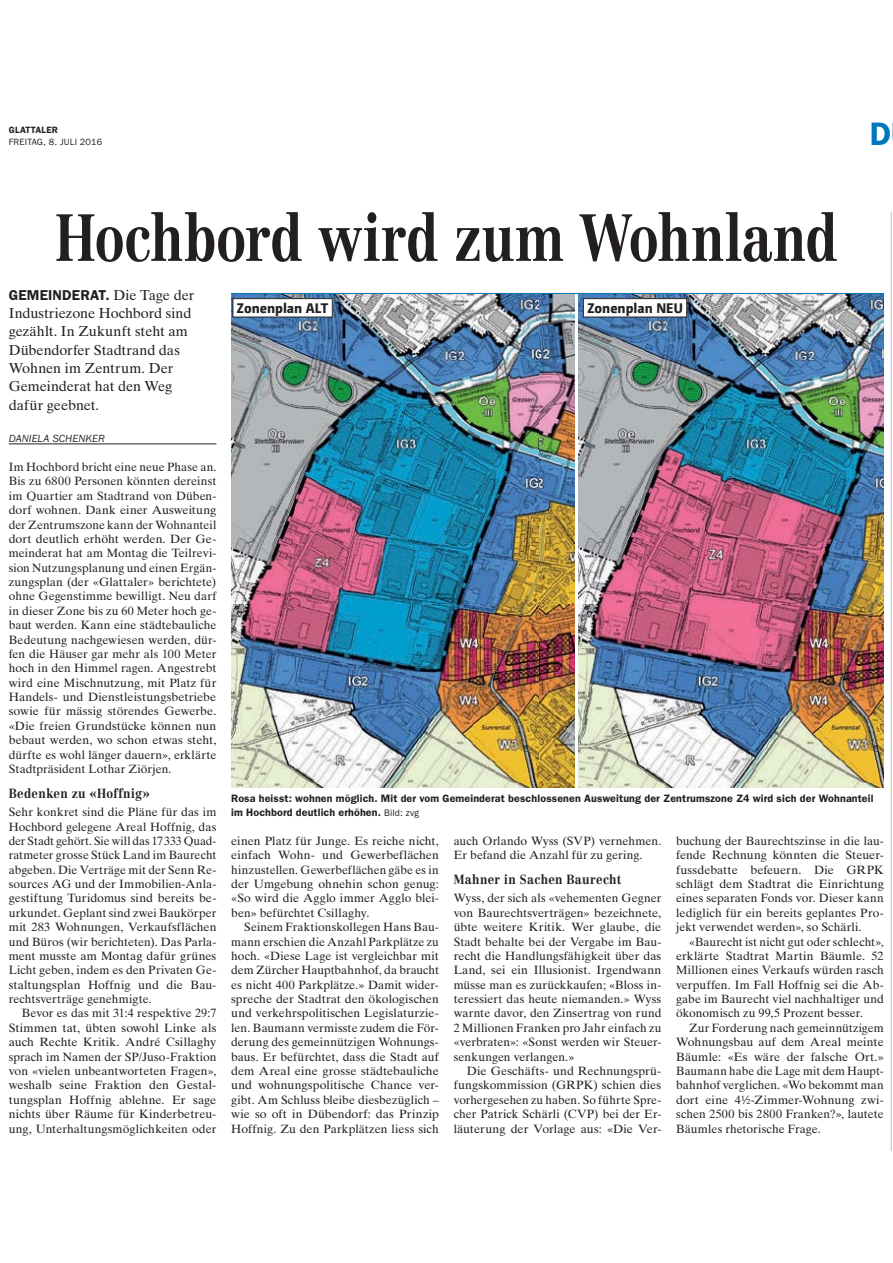
<style>
.page{position:relative;width:893px;height:1263px;background:#fff}
.page>*{position:absolute;margin:0;border:0;box-sizing:border-box;transform-origin:0 0}
.t1{font:700 65.4px "Centennial LT Std";letter-spacing:-.01em;color:#231f20;scale:.81 1}
.t2{font:600 32.7px "ITC Franklin Gothic Std";color:#0077bc}
.t3{font:14.4px/18.3px "Times Ten LT Std";letter-spacing:-.005em;color:#231f20}
.t4{font:600 14.4px "ITC Franklin Gothic Std";letter-spacing:.005em;color:#231f20}
.t5{font:800 13.95px "Camingo Dos Pro";color:#231f20}
.t6{font:700 13.05px "Centennial LT Std";letter-spacing:.02em;color:#231f20;scale:.9 1}
.t7{font:12px/14.4px "Times Ten LT Std";letter-spacing:.005em;color:#231f20;text-align:justify}
.t8{font:600 10.65px/14.4px "ITC Franklin Gothic Std";letter-spacing:.01em;color:#231f20}
.t9{font:italic 10.65px "ITC Franklin Gothic Std";letter-spacing:.01em;color:#231f20}
.t10{font:9.15px "ITC Franklin Gothic Std";letter-spacing:.02em;color:#231f20}
.t11{font:600 9.15px "ITC Franklin Gothic Std";letter-spacing:.025em;color:#231f20}
.s1{font-family:"Times Ten LT Std";font-weight:400}
.s2{font-weight:400;font-size:9.45px}
</style>
<div class="page">
<hr style="left:890px;top:212px;width:1px;height:939px;background:#bbbdc0">
<hr style="left:9px;top:444px;width:207px;height:1px;background:#231f20">
<img style="left:231px;top:295px;width:343px;height:492px">
<img style="left:578px;top:295px;width:305px;height:492px">
<hr style="left:231px;top:294px;width:652px;height:1px;background:#0077bc">
<div style="left:233px;top:299px;width:99px;height:18px;background:#fff"></div>
<div style="left:232px;top:298px;width:100px;height:19px;border:1px solid #231f20"></div>
<div style="left:583px;top:299px;width:103px;height:18px;background:#fff"></div>
<div style="left:583px;top:298px;width:104px;height:19px;border:1px solid #231f20"></div>
<p class="t11" style="left:9px;top:127px;width:51px">GLATTALER</p>
<p class="t10" style="left:9px;top:138px;width:95px">FREITAG, 8. JULI 2016</p>
<h2 class="t2" style="left:869px;top:121px;width:23px">D</h2>
<h1 class="t1" style="left:55px;top:210px;width:967px">Hochbord wird zum Wohnland</h1>
<p class="t4" style="left:9px;top:289px;width:187px">GEMEINDERAT. <span class="s1">Die Tage der</span></p>
<p class="t3" style="left:9px;top:306px;width:184px">Industriezone Hochbord sind gezählt. In Zukunft steht am<br>Dübendorfer Stadtrand das<br>Wohnen im Zentrum. Der<br>Gemeinderat hat den Weg dafür geebnet.</p>
<p class="t9" style="left:9px;top:432px;width:98px">DANIELA SCHENKER</p>
<p class="t7" style="left:9px;top:461px;width:209px">Im Hochbord bricht eine neue Phase an.<br>Bis zu 6800 Personen könnten dereinst im Quartier am Stadtrand von Düben&shy;dorf wohnen. Dank einer Ausweitung der Zentrumszone kann der Wohnanteil dort deutlich erhöht werden. Der Ge&shy;meinderat hat am Montag die Teilrevi&shy;sion Nutzungsplanung und einen Ergän&shy;zungsplan (der «Glattaler» berichtete) ohne Gegenstimme bewilligt. Neu darf in dieser Zone bis zu 60 Meter hoch ge&shy;baut werden. Kann eine städtebauliche Bedeutung nachgewiesen werden, dür&shy;fen die Häuser gar mehr als 100 Meter hoch in den Himmel ragen. Angestrebt wird eine Mischnutzung, mit Platz für Handels- und Dienstleistungsbetriebe sowie für mässig störendes Gewerbe. «Die freien Grundstücke können nun bebaut werden, wo schon etwas steht, dürfte es wohl länger dauern», erklärte Stadtpräsident Lothar Ziörjen.</p>
<p class="t6" style="left:9px;top:788px;width:158px">Bedenken zu «Hoffnig»</p>
<p class="t7" style="left:9px;top:806px;width:209px">Sehr konkret sind die Pläne für das im Hochbord gelegene Areal Hoffnig, das der Stadt gehört. Sie will das 17 333 Quad&shy;ratmeter grosse Stück Land im Baurecht abgeben. Die Verträge mit der Senn Re&shy;sources AG und der Immobilien-Anla&shy;gestiftung Turidomus sind bereits be&shy;urkundet. Geplant sind zwei Baukörper mit 283 Wohnungen, Verkaufsflächen und Büros (wir berichteten). Das Parla&shy;ment musste am Montag dafür grünes Licht geben, indem es den Privaten Ge&shy;staltungsplan Hoffnig und die Bau&shy;rechtsverträge genehmigte.</p>
<p class="t7" style="left:9px;top:1007px;width:209px;text-indent:13px">Bevor es das mit 31:4 respektive 29:7<br>Stimmen tat, übten sowohl Linke als auch Rechte Kritik. André Csillaghy sprach im Namen der SP/Juso-Fraktion von «vielen unbeantworteten Fragen», weshalb seine Fraktion den Gestal&shy;tungsplan Hoffnig ablehne. Er sage nichts über Räume für Kinderbetreu&shy;ung, Unterhaltungsmöglichkeiten oder</p>
<p class="t5" style="left:237px;top:300px;width:93px">Zonenplan ALT</p>
<p class="t5" style="left:587px;top:300px;width:97px">Zonenplan NEU</p>
<p class="t8" style="left:231px;top:792px;width:643px">Rosa heisst: wohnen möglich. Mit der vom Gemeinderat beschlossenen Ausweitung der Zentrumszone Z4 wird sich der Wohnanteil im Hochbord deutlich erhöhen. <span class="s2">Bild: zvg</span></p>
<p class="t7" style="left:453px;top:835px;width:209px">auch Orlando Wyss (SVP) vernehmen.<br>Er befand die Anzahl für zu gering.</p>
<p class="t6" style="left:453px;top:874px;width:188px">Mahner in Sachen Baurecht</p>
<p class="t7" style="left:453px;top:892px;width:209px">Wyss, der sich als «vehementen Gegner von Baurechtsverträgen» bezeichnete, übte weitere Kritik. Wer glaube, die Stadt behalte bei der Vergabe im Bau&shy;recht die Handlungsfähigkeit über das Land, sei ein Illusionist. Irgendwann müsse man es zurückkaufen; «Bloss in&shy;teressiert das heute niemanden.» Wyss warnte davor, den Zinsertrag von rund 2 Millionen Franken pro Jahr einfach zu «verbraten»: «Sonst werden wir Steuer&shy;senkungen verlangen.»</p>
<p class="t7" style="left:453px;top:1065px;width:209px;text-indent:13px">Die Geschäfts- und Rechnungsprü&shy;fungskommission (GRPK) schien dies vorhergesehen zu haben. So führte Spre&shy;cher Patrick Schärli (CVP) bei der Er&shy;läuterung der Vorlage aus: «Die Ver-</p>
<p class="t7" style="left:231px;top:835px;width:209px">einen Platz für Junge. Es reiche nicht, einfach Wohn- und Gewerbeflächen hinzustellen. Gewerbeflächen gäbe es in der Umgebung ohnehin schon genug: «So wird die Agglo immer Agglo blei&shy;ben» befürchtet Csillaghy.</p>
<p class="t7" style="left:231px;top:921px;width:209px;text-indent:13px">Seinem Fraktionskollegen Hans Bau&shy;mann erschien die Anzahl Parkplätze zu hoch. «Diese Lage ist vergleichbar mit dem Zürcher Hauptbahnhof, da braucht es nicht 400 Parkplätze.» Damit wider&shy;spreche der Stadtrat den ökologischen und verkehrspolitischen Legislaturzie&shy;len. Baumann vermisste zudem die För&shy;derung des gemeinnützigen Wohnungs&shy;baus. Er befürchtet, dass die Stadt auf dem Areal eine grosse städtebauliche und wohnungspolitische Chance ver&shy;gibt. Am Schluss bleibe diesbezüglich – wie so oft in Dübendorf: das Prinzip Hoffnig. Zu den Parkplätzen liess sich</p>
<p class="t7" style="left:676px;top:835px;width:209px">buchung der Baurechtszinse in die lau&shy;fende Rechnung könnten die Steuer&shy;fussdebatte befeuern. Die GRPK schlägt dem Stadtrat die Einrichtung eines separaten Fonds vor. Dieser kann lediglich für ein bereits geplantes Pro&shy;jekt verwendet werden», so Schärli.</p>
<p class="t7" style="left:676px;top:936px;width:209px;text-indent:13px">«Baurecht ist nicht gut oder schlecht», erklärte Stadtrat Martin Bäumle. 52<br>Millionen eines Verkaufs würden rasch verpuffen. Im Fall Hoffnig sei die Ab&shy;gabe im Baurecht viel nachhaltiger und ökonomisch zu 99,5 Prozent besser.</p>
<p class="t7" style="left:676px;top:1022px;width:209px;text-indent:13px">Zur Forderung nach gemeinnützigem Wohnungsbau auf dem Areal meinte Bäumle: «Es wäre der falsche Ort.» Baumann habe die Lage mit dem Haupt&shy;bahnhof verglichen. «Wo bekommt man dort eine 4½-Zimmer-Wohnung zwi&shy;schen 2500 bis 2800 Franken?», lautete Bäumles rhetorische Frage.</p>
</div>
